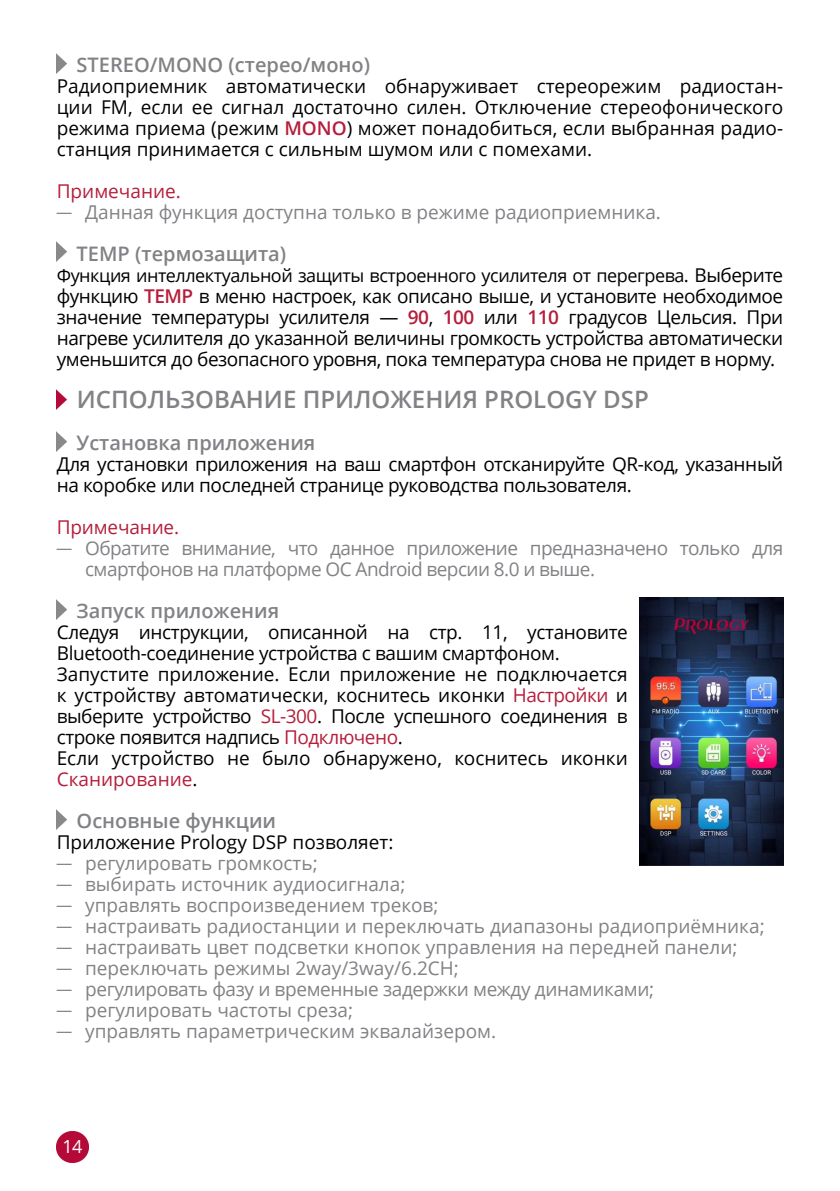
<style>
.page{position:relative;width:840px;height:1191px;background:#fff}
.page>*{position:absolute;margin:0;border:0;box-sizing:border-box;transform-origin:0 0}
.t1{font:600 24px "Open Sans";color:#808285}
.t2{font:600 20px "Open Sans";color:#808285}
.t3{font:19px/21px "Open Sans";letter-spacing:-.02em;color:#000;text-align:justify}
.t4{font:19px "Open Sans";color:#808285}
.t5{font:19px/21px "Open Sans";letter-spacing:-.03em;color:#808285}
.t6{font:19px "Open Sans";letter-spacing:-.02em;color:#808285}
.t7{font:19px "Open Sans";color:#000}
.t8{font:19px "Open Sans";letter-spacing:-.005em;color:#b51e3b}
.t9{font:18px "Open Sans";letter-spacing:-.025em;color:#000}
.t10{font:18px "Open Sans";color:#fff}
.s1{font-weight:600;color:#b51e3b}
.s2{font-family:"Europe"}
.s3{font-size:19px}
.s4{color:#b51e3b}
</style>
<div class="page">
<img style="left:57px;top:1131px;width:31px;height:31px">
<img style="left:57px;top:54px;width:9px;height:19px">
<img style="left:57px;top:242px;width:9px;height:19px">
<img style="left:57px;top:390px;width:9px;height:19px">
<img style="left:57px;top:432px;width:9px;height:19px">
<img style="left:639px;top:597px;width:143px;height:268px">
<img style="left:57px;top:600px;width:9px;height:19px">
<img style="left:57px;top:810px;width:9px;height:19px">
<p class="t2" style="left:77px;top:51px;width:36px">STEREO</p>
<p class="t2" style="left:150px;top:51px;width:222px">/MO NO (стерео/моно)</p>
<p class="t3" style="left:57px;top:75px;width:727px">Радиоприемник автоматически обнаруживает стереорежим радиостан&shy;ции FM, если ее сигнал достаточно силен. Отключение стереофонического режима приема (режим <span class="s1">MONO</span>) может понадобиться, если выбранная радио&shy;станция принимается с сильным шумом или с помехами.</p>
<p class="t8" style="left:57px;top:178px;width:126px">П римечание.</p>
<p class="t4" style="left:57px;top:199px;width:605px"><span class="s2">—</span> Данная функция доступна только в режиме радиоприемника.</p>
<p class="t2" style="left:77px;top:240px;width:211px">TEM P (термозащита)</p>
<p class="t9" style="left:57px;top:263px;width:727px">Функция интеллектуальной защиты встроенного усилителя от перегрева<span class="s3">. Выберите</span></p>
<p class="t3" style="left:57px;top:285px;width:727px">функцию <span class="s1">TEMP</span> в меню настроек, как описано выше, и установите необходимое значение температуры усилителя — <span class="s1">90</span>, <span class="s1">100</span> или <span class="s1">110</span> градусов Цельсия. П ри нагреве усилителя до указанной величины громкость устройства автоматически уменьшится до безопасного уровня, пока температура снова не придет в норму.</p>
<p class="t1" style="left:77px;top:383px;width:573px">Использование приложения PROLOGY DSP</p>
<p class="t2" style="left:77px;top:429px;width:240px">Установка приложения</p>
<p class="t3" style="left:57px;top:453px;width:727px">Для установки приложения на ваш смартфон отсканируйте QR-код, указанный на коробке или последней странице руководства пользователя.</p>
<p class="t8" style="left:57px;top:514px;width:124px">П римечание.</p>
<p class="t5" style="left:85px;top:537px;width:699px;text-indent:-28px"><span class="s2">—</span> Обратите внимание, что данное приложение предназначено только для смартфонов на платформе ОС Android версии 8.0 и выше.</p>
<p class="t2" style="left:77px;top:597px;width:204px">Запуск приложения</p>
<p class="t3" style="left:57px;top:621px;width:572px;text-align:left">Следуя инструкции, описанной на стр. 11, установите Bluetooth-соединение устройства с вашим смартфоном.<br>Запустите приложение. Если приложение не подключается к устройству автоматически, коснитесь иконки <span class="s4">Настройки</span> и выберите устройство <span class="s4">SL-300</span>. П осле успешного соединения в строке появится надпись <span class="s4">П одключено</span>.<br>Если устройство не было обнаружено, коснитесь иконки <span class="s4">Сканирование</span>.</p>
<p class="t2" style="left:77px;top:807px;width:201px">Основные функции</p>
<p class="t7" style="left:57px;top:829px;width:338px">П риложение Prology DSP позволяет:</p>
<p class="t4" style="left:57px;top:850px;width:262px"><span class="s2">—</span> регулировать громкость;</p>
<p class="t4" style="left:57px;top:871px;width:350px"><span class="s2">—</span> выбирать источник аудиосигнала;</p>
<p class="t4" style="left:57px;top:892px;width:383px"><span class="s2">—</span> управлять воспроизведением треков;</p>
<p class="t4" style="left:57px;top:913px;width:709px"><span class="s2">—</span> настраивать радиостанции и переключать диапазоны радиоприёмника;</p>
<p class="t4" style="left:57px;top:934px;width:681px"><span class="s2">—</span> настраивать цвет подсветки кнопок управления на передней панели;</p>
<p class="t4" style="left:57px;top:955px;width:403px"><span class="s2">—</span> переключать режимы 2way/3way/6.2CH;</p>
<p class="t6" style="left:57px;top:976px;width:598px"><span class="s2">—</span> регулировать фазу и временные задержки между динамиками;</p>
<p class="t4" style="left:57px;top:997px;width:298px"><span class="s2">—</span> регулировать частоты среза;</p>
<p class="t4" style="left:57px;top:1018px;width:441px"><span class="s2">—</span> управлять параметрическим эквалайзером.</p>
<p class="t10" style="left:62px;top:1133px;width:21px">14</p>
</div>
